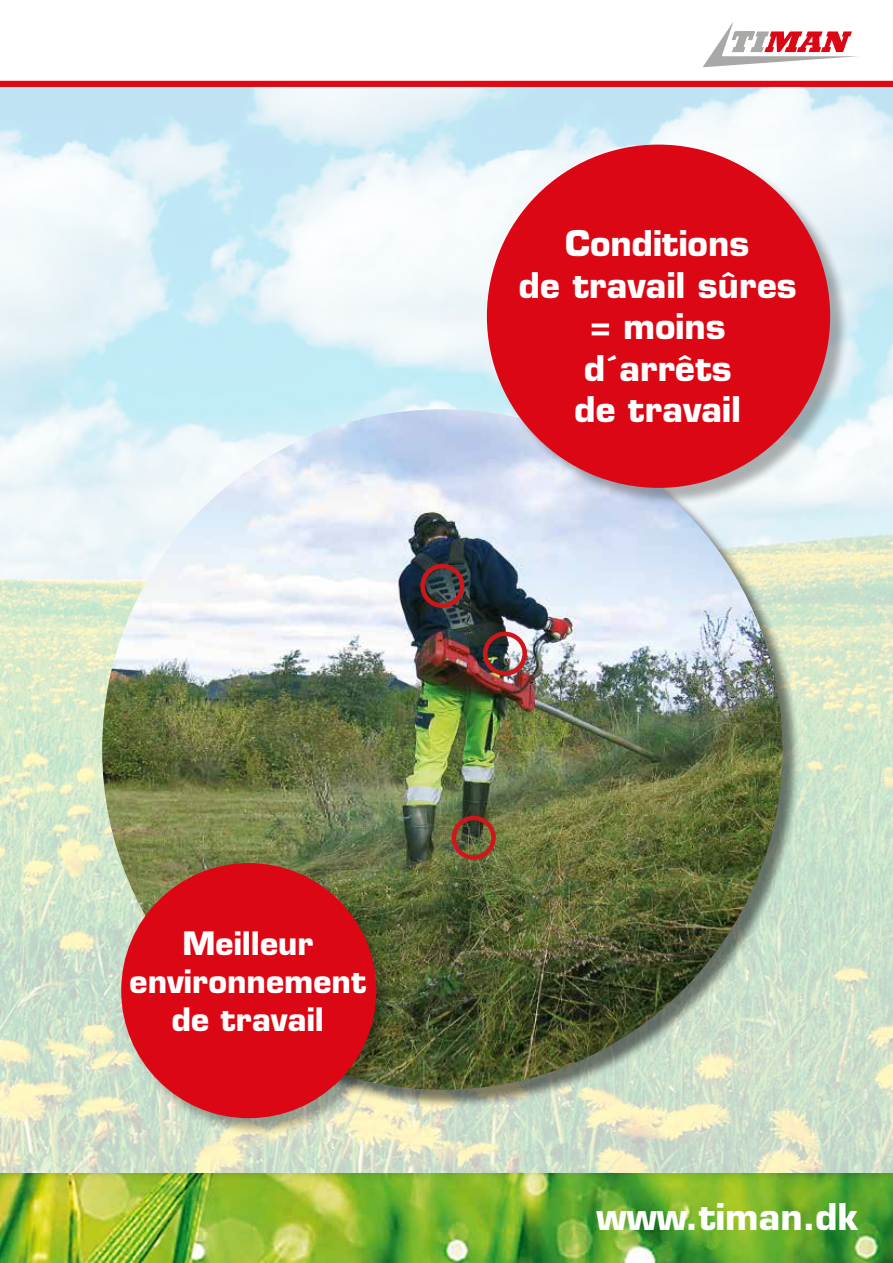
<style>
.page{position:relative;width:893px;height:1263px;background:#fff}
.page>*{position:absolute;margin:0;border:0;box-sizing:border-box;transform-origin:0 0}
.t1{font:700 36px "Eurostile";color:#fff}
.t2{font:700 34.5px/41.4px "Eurostile";color:#fff;text-align:center}
.t3{font:700 31.5px/37.8px "Eurostile";color:#fff;text-align:center}
</style>
<div class="page">
<img style="left:0;top:87px;width:893px;height:1087px">
<div style="left:0;top:81px;width:893px;height:6px;background:#e10814"></div>
<svg style="left:703px;top:22px;width:154px;height:45px"></svg>
<div style="left:104px;top:412px;width:697px;height:696px;background:#000;opacity:.5"></div>
<img style="left:102px;top:409px;width:680px;height:681px;border-radius:340px">
<div style="left:452px;top:816px;width:44px;height:44px;border:4px solid #cd171a;border-radius:50%"></div>
<div style="left:420px;top:564px;width:44px;height:44px;border:4px solid #cd171a;border-radius:50%"></div>
<div style="left:483px;top:632px;width:44px;height:44px;border:4px solid #cd171a;border-radius:50%"></div>
<img style="left:0;top:1174px;width:893px;height:89px">
<div style="left:123px;top:866px;width:272px;height:271px;background:#000;opacity:.3"></div>
<div style="left:121px;top:863px;width:255px;height:255px;background:#dc0714;border-radius:50%"></div>
<div style="left:489px;top:147px;width:360px;height:359px;background:#000;opacity:.3"></div>
<div style="left:487px;top:145px;width:343px;height:343px;background:#dc0714;border-radius:50%"></div>
<p class="t2" style="left:519px;top:223px;width:279px">Conditions<br>de travail sûres = moins d´arrêts<br>de travail</p>
<p class="t3" style="left:130px;top:925px;width:238px">Meilleur environnement de travail</p>
<p class="t1" style="left:597px;top:1194px;width:264px">www.timan.dk</p>
</div>
